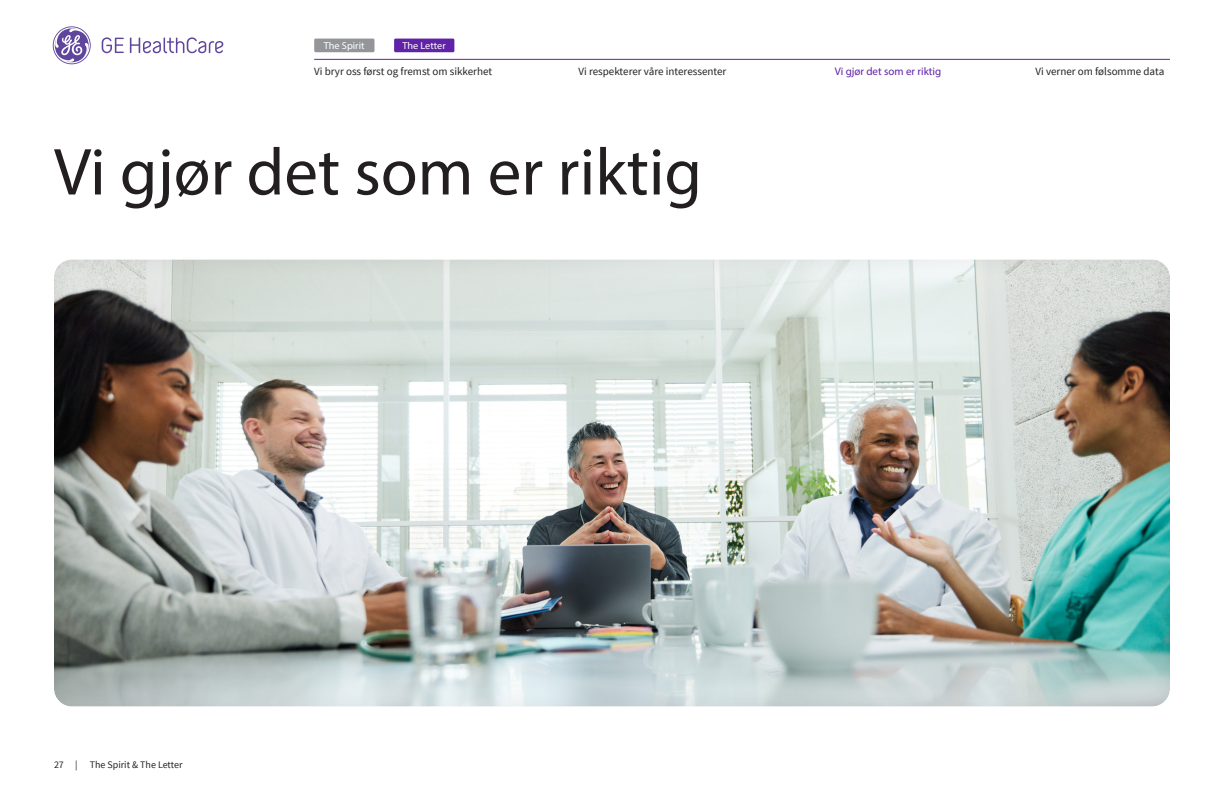
<style>
.page{position:relative;width:1224px;height:792px;background:#fff}
.page>*{position:absolute;margin:0;border:0;box-sizing:border-box;transform-origin:0 0}
.H0_header_black{font:67px "Myriad Pro";color:#231f20}
.t1{font:11px "Source Sans Pro";color:#231f20}
.folio{font:11px "Myriad Pro";color:#6022a6}
.t2{font:10px "Source Sans Pro";color:#231f20}
.t3{font:10px "Myriad Pro";color:#fff}
</style>
<div class="page">
<div style="left:53px;top:258px;width:1117px;height:449px;background:#231f20;opacity:.09"></div>
<div style="left:314px;top:39px;width:60px;height:13px;background:#939598"></div>
<div style="left:394px;top:39px;width:60px;height:13px;background:#6022a6"></div>
<svg style="left:53px;top:26px;width:170px;height:38px"></svg>
<hr style="left:314px;top:59px;width:856px;height:1px;background:#6022a6">
<p class="t3" style="left:324px;top:39px;width:42px">The Spirit</p>
<p class="t3" style="left:402px;top:39px;width:45px">The Letter</p>
<p class="t1" style="left:314px;top:64px;width:179px">Vi bryr oss først og fremst om sikkerhet</p>
<p class="t1" style="left:579px;top:64px;width:149px">Vi respekterer våre interessenter</p>
<p class="folio" style="left:835px;top:64px;width:108px">Vi gjør det som er riktig</p>
<p class="t1" style="left:1035px;top:64px;width:130px">Vi verner om følsomme data</p>
<p class="H0_header_black" style="left:54px;top:131px;width:650px">Vi gjør det som er riktig</p>
<p class="t2" style="left:54px;top:758px;width:130px">27 | The Spirit &amp; The Letter</p>
</div>
